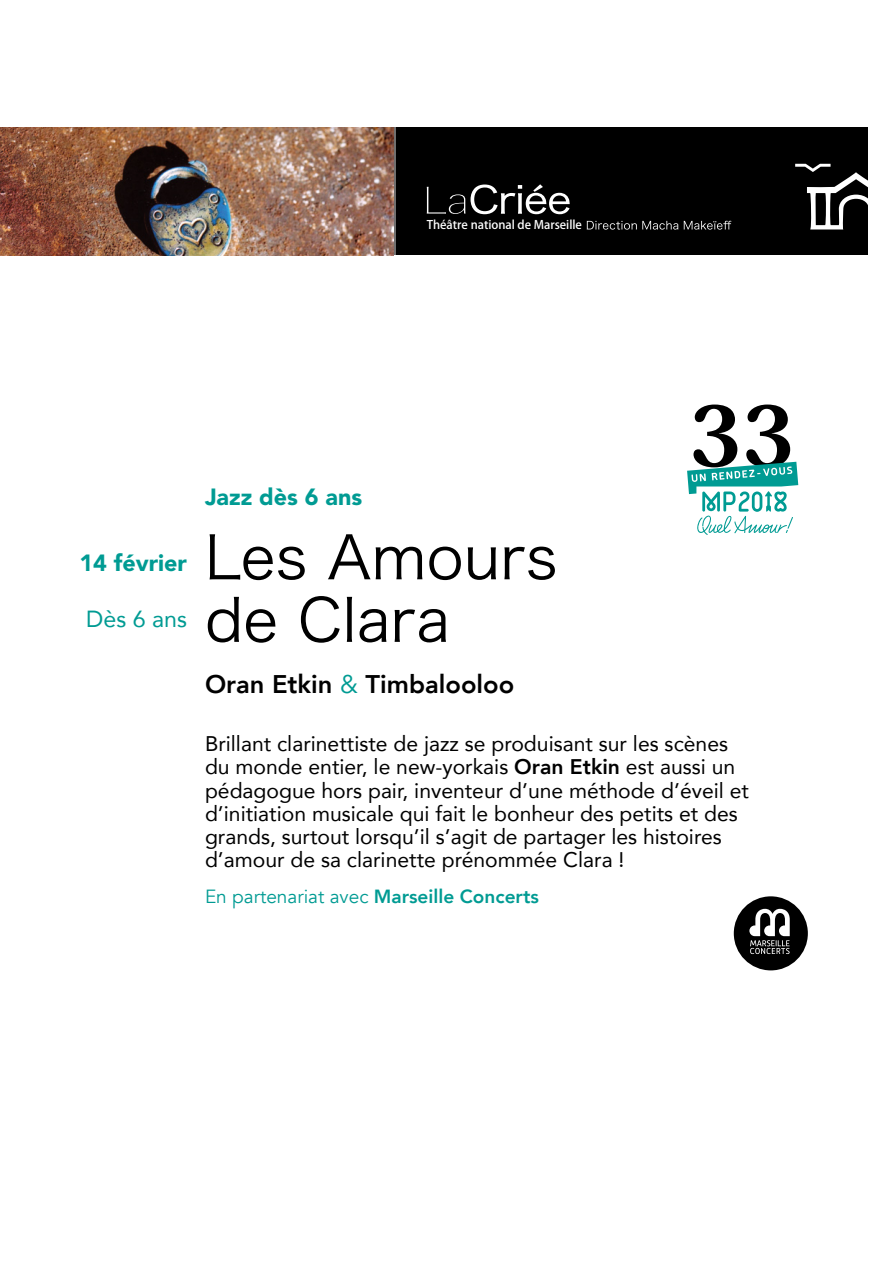
<style>
.page{position:relative;width:893px;height:1263px;background:#fff}
.page>*{position:absolute;margin:0;border:0;box-sizing:border-box;transform-origin:0 0}
.t1{font:800 82.5px "Koz Min Pro";color:#000}
.t2{font:59.25px/62.6px "Hira Kaku Pro W3";color:#000}
.t3{font:800 25.5px "Avenir";color:#000}
.t4{font:900 23.25px "Avenir LT Std";color:#009b93}
.t5{font:23.25px "Avenir";color:#009b93}
.t6{font:21.15px/23.2px "Avenir";color:#000}
.t7{font:19.05px "Avenir";color:#009b93}
.t8{font:500 11.85px "Koz Go Pro";color:#fff}
.s1{font-weight:400;color:#009b93}
.s2{font-weight:800}
</style>
<div class="page">
<div style="left:0;top:128px;width:867px;height:127px;background:#000"></div>
<svg style="left:587px;top:221px;width:91px;height:9px"></svg>
<svg style="left:684px;top:221px;width:47px;height:9px"></svg>
<svg style="left:427px;top:187px;width:38px;height:27px"></svg>
<svg style="left:471px;top:184px;width:99px;height:30px"></svg>
<svg style="left:795px;top:164px;width:73px;height:65px"></svg>
<img style="left:0;top:128px;width:394px;height:127px">
<svg style="left:734px;top:896px;width:74px;height:74px"></svg>
<svg style="left:687px;top:462px;width:111px;height:73px"></svg>
<p class="t8" style="left:427px;top:217px;width:157px">Théâtre national de Marseille</p>
<p class="t4" style="left:79px;top:549px;width:109px">14 février</p>
<p class="t5" style="left:86px;top:600px;width:102px">Dès 6 ans</p>
<p class="t4" style="left:205px;top:483px;width:159px">Jazz dès 6 ans</p>
<h2 class="t2" style="left:205px;top:522px;width:354px">Les Amours de Clara</h2>
<p class="t3" style="left:205px;top:664px;width:311px">Oran Etkin <span class="s1">&amp;</span> Timbalooloo</p>
<h1 class="t1" style="left:689px;top:374px;width:107px">33</h1>
<p class="t6" style="left:205px;top:731px;width:545px">Brillant clarinettiste de jazz se produisant sur les scènes du monde entier, le new-yorkais <span class="s2">Oran Etkin</span> est aussi un pédagogue hors pair, inventeur d’une méthode d’éveil et d’initiation musicale qui fait le bonheur des petits et des grands, surtout lorsqu’il s’agit de partager les histoires d’amour de sa clarinette prénommée Clara !</p>
<p class="t7" style="left:205px;top:885px;width:335px">En partenariat avec <span class="s2">Marseille Concerts</span></p>
</div>
